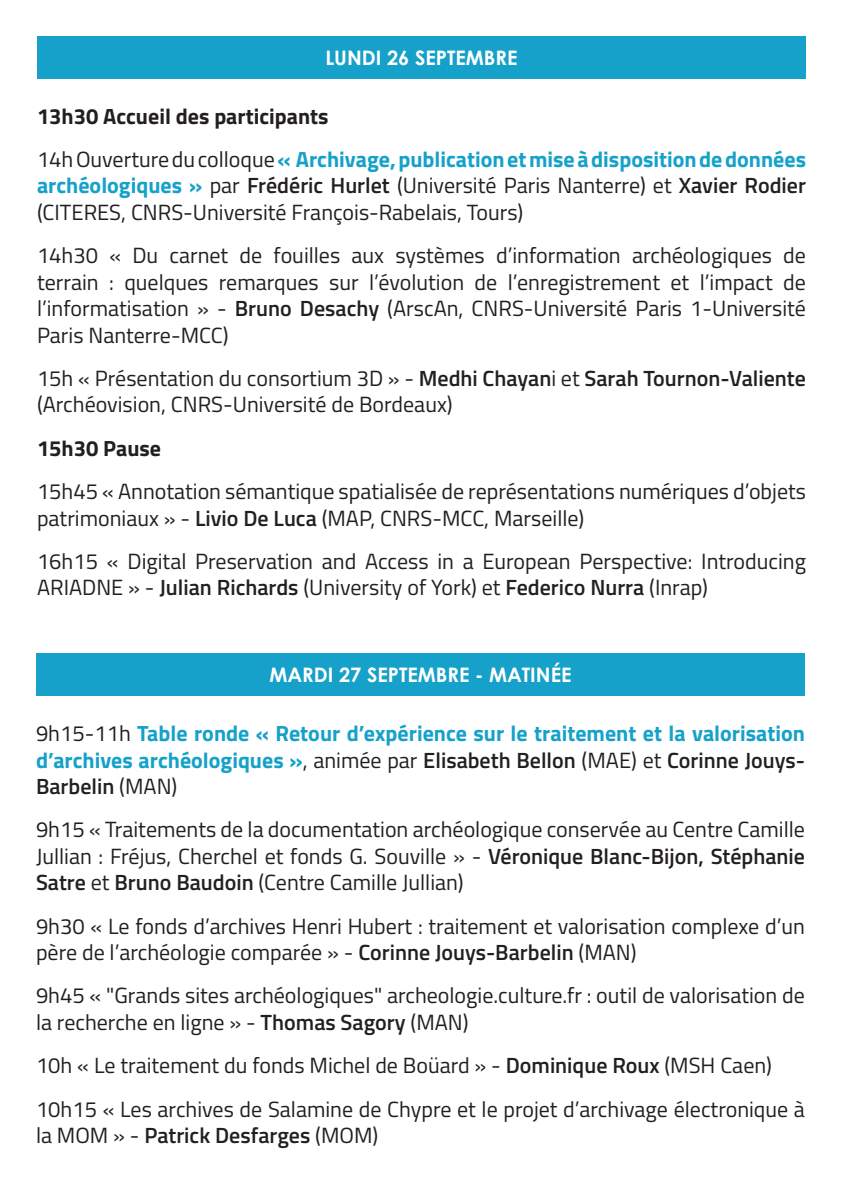
<style>
.page{position:relative;width:842px;height:1191px;background:#fff}
.page>*{position:absolute;margin:0;border:0;box-sizing:border-box;transform-origin:0 0}
.t1{font:22px/26.4px "Titillium";color:#231f20}
.t2{font:700 22px/26.4px "Titillium";color:#15a1c9;text-align:justify}
.t3{font:700 22px "Titillium";color:#231f20}
.t4{font:700 20px "Century Gothic";color:#fff}
.s1{font-weight:700;color:#15a1c9}
.s2{font-weight:600}
.s3{font-weight:400;color:#231f20}
.s4{font-weight:600;color:#231f20}
</style>
<div class="page">
<div style="left:37px;top:36px;width:769px;height:43px;background:#15a1c9"></div>
<div style="left:36px;top:653px;width:769px;height:43px;background:#15a1c9"></div>
<p class="t4" style="left:325px;top:42px;width:194px">LUNDI 26 SEPTEMBRE</p>
<p class="t3" style="left:37px;top:99px;width:293px">13h30 Accueil des participants</p>
<p class="t1" style="left:37px;top:145px;width:770px;text-align:justify">14h Ouverture du colloque <span class="s1">« Archivage, publication et mise à disposition de données archéologiques »</span> par <span class="s2">Frédéric Hurlet</span> (Université Paris Nanterre) et <span class="s2">Xavier Rodier </span>(CITERES, CNRS-Université François-Rabelais, Tours)</p>
<p class="t1" style="left:37px;top:241px;width:770px;text-align:justify">14h30 « Du carnet de fouilles aux systèmes d’information archéologiques de terrain : quelques remarques sur l’évolution de l’enregistrement et l’impact de l’informatisation » - <span class="s2">Bruno Desachy</span> (ArscAn, CNRS-Université Paris 1-Université Paris Nanterre-MCC)</p>
<p class="t1" style="left:37px;top:364px;width:770px">15h « Présentation du consortium 3D » - <span class="s2">Medhi Chayan</span>i et <span class="s2">Sarah Tournon-Valiente </span>(Archéovision, CNRS-Université de Bordeaux)</p>
<p class="t3" style="left:37px;top:431px;width:126px">15h30 Pause</p>
<p class="t1" style="left:37px;top:477px;width:770px">15h45 « Annotation sémantique spatialisée de représentations numériques d’objets patrimoniaux » - <span class="s2">Livio De Luca</span> (MAP, CNRS-MCC, Marseille)</p>
<p class="t1" style="left:37px;top:547px;width:770px">16h15 « Digital Preservation and Access in a European Perspective: Introducing<br>ARIADNE » - <span class="s2">Julian Richards</span> (University of York) et <span class="s2">Federico Nurra</span> (Inrap)</p>
<p class="t4" style="left:269px;top:660px;width:303px">MARDI 27 SEPTEMBRE - MATINÉE</p>
<p class="t2" style="left:36px;top:719px;width:770px"><span class="s3">9h15-11h</span> Table ronde « Retour d’expérience sur le traitement et la valorisation d’archives archéologiques »<span class="s3">, animée par</span> <span class="s4">Elisabeth Bellon</span> <span class="s3">(MAE) et</span> <span class="s4">Corinne Jouys-Barbelin</span> <span class="s3">(MAN)</span></p>
<p class="t1" style="left:36px;top:815px;width:770px;text-align:justify">9h15 « Traitements de la documentation archéologique conservée au Centre Camille Jullian : Fréjus, Cherchel et fonds G. Souville » - <span class="s2">Véronique Blanc-Bijon, Stéphanie Satre</span> et <span class="s2">Bruno Baudoin</span> (Centre Camille Jullian)</p>
<p class="t1" style="left:36px;top:911px;width:770px">9h30 « Le fonds d’archives Henri Hubert : traitement et valorisation complexe d’un père de l’archéologie comparée » - <span class="s2">Corinne Jouys-Barbelin</span> (MAN)</p>
<p class="t1" style="left:36px;top:981px;width:770px">9h45 « "Grands sites archéologiques" archeologie.culture.fr : outil de valorisation de la recherche en ligne » - <span class="s2">Thomas Sagory</span> (MAN)</p>
<p class="t1" style="left:36px;top:1051px;width:737px">10h « Le traitement du fonds Michel de Boüard » - <span class="s2">Dominique Roux</span> (MSH Caen)</p>
<p class="t1" style="left:36px;top:1094px;width:770px">10h15 « Les archives de Salamine de Chypre et le projet d’archivage électronique à la MOM » - <span class="s2">Patrick Desfarges</span> (MOM)</p>
</div>
